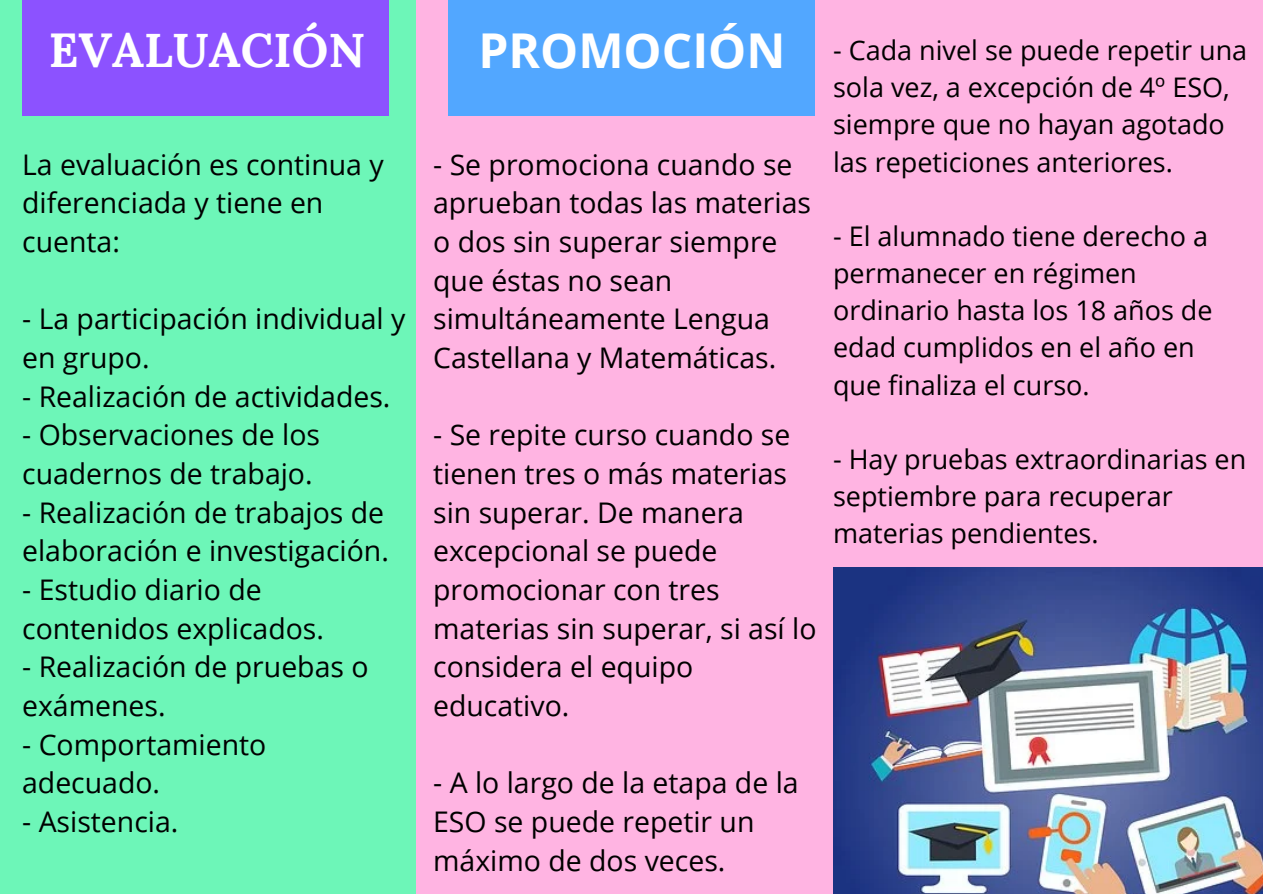
<style>
.page{position:relative;width:1263px;height:894px;background:#fff}
.page>*{position:absolute;margin:0;border:0;box-sizing:border-box;transform-origin:0 0}
.t1{font:700 47.55px "Lora";color:#fff}
.t2{font:28.35px/38.7px "Open Sans";color:#000}
.t3{font:27px/37px "Open Sans";color:#000}
.s1{font-weight:700;font-size:48px;color:#fff}
</style>
<div class="page">
<div style="left:0;top:0;width:1263px;height:893px;background:#ffb4e2"></div>
<div style="left:0;top:0;width:416px;height:893px;background:#6df6b8"></div>
<div style="left:22px;top:0;width:367px;height:116px;background:#8c52ff"></div>
<img style="left:833px;top:567px;width:430px;height:326px">
<div style="left:448px;top:0;width:367px;height:116px;background:#52a7ff"></div>
<h1 class="t1" style="left:49px;top:19px;width:318px">EVALUACIÓN</h1>
<p class="t2" style="left:22px;top:144px;width:363px">La evaluación es continua y diferenciada y tiene en cuenta:</p>
<p class="t2" style="left:22px;top:299px;width:385px">- La participación individual y en grupo.</p>
<p class="t2" style="left:22px;top:376px;width:370px">- Realización de actividades.</p>
<p class="t2" style="left:22px;top:414px;width:300px">- Observaciones de los cuadernos de trabajo.</p>
<p class="t2" style="left:22px;top:492px;width:368px">- Realización de trabajos de elaboración e investigación.</p>
<p class="t2" style="left:22px;top:569px;width:303px">- Estudio diario de contenidos explicados.</p>
<p class="t2" style="left:22px;top:646px;width:348px">- Realización de pruebas o exámenes.</p>
<p class="t2" style="left:22px;top:724px;width:246px">- Comportamiento adecuado.</p>
<p class="t2" style="left:22px;top:801px;width:158px">- Asistencia.</p>
<p class="t3" style="left:833px;top:31px;width:416px;text-indent:-355px"><span class="s1">PROMOCIÓN</span> - Cada nivel se puede repetir una sola vez, a excepción de 4º ESO, siempre que no hayan agotado las repeticiones anteriores.</p>
<p class="t2" style="left:433px;top:144px;width:379px">- Se promociona cuando se aprueban todas las materias o dos sin superar siempre que éstas no sean simultáneamente Lengua<br>Castellana y Matemáticas.</p>
<p class="t3" style="left:833px;top:217px;width:381px">- El alumnado tiene derecho a permanecer en régimen ordinario hasta los 18 años de edad cumplidos en el año en que finaliza el curso.</p>
<p class="t2" style="left:433px;top:414px;width:385px">- Se repite curso cuando se tienen tres o más materias sin superar. De manera excepcional se puede promocionar con tres materias sin superar, si así lo considera el equipo educativo.</p>
<p class="t3" style="left:833px;top:439px;width:415px">- Hay pruebas extraordinarias en septiembre para recuperar materias pendientes.</p>
<p class="t2" style="left:433px;top:762px;width:367px">- A lo largo de la etapa de la<br>ESO se puede repetir un máximo de dos veces.</p>
</div>
